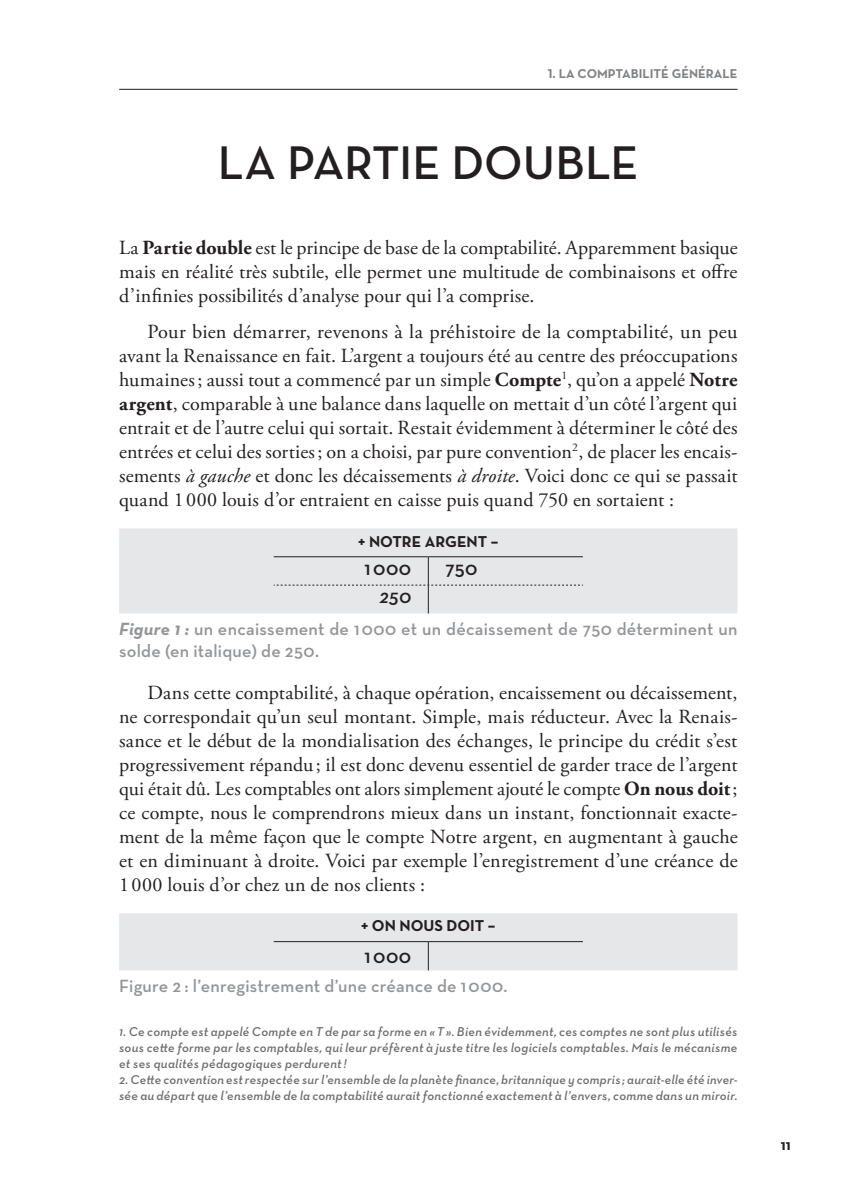
<style>
.page{position:relative;width:851px;height:1191px;background:#fff}
.page>*{position:absolute;margin:0;border:0;box-sizing:border-box;transform-origin:0 0}
.t1{font:600 48px "Neutraface Text";color:#231f20}
.t2{font:20px/24px "Adobe Garamond Pro";letter-spacing:.005em;color:#231f20;text-align:justify}
.t3{font:600 20px "Neutraface Text";color:#231f20}
.t4{font:italic 600 20px "Neutraface Text";color:#231f20}
.t5{font:600 18px/22px "Neutraface Text";letter-spacing:.01em;color:#939598}
.t6{font:700 16px "Neutraface Text";color:#231f20}
.t7{font:700 15px "Neutraface Text";color:#231f20}
.t8{font:italic 600 13px/16px "Neutraface Text";letter-spacing:.02em;color:#6c6d70;text-align:justify}
.t9{font:700 13px "Neutraface Text";color:#808285}
.s1{font-weight:700}
.s2{font-style:italic}
.s3{font-weight:700;font-style:italic}
</style>
<div class="page">
<div style="left:119px;top:528px;width:618px;height:85px;background:#e6e7e9"></div>
<hr style="left:274px;top:556px;width:154px;height:1px;background:#231f20">
<hr style="left:428px;top:556px;width:155px;height:1px;background:#231f20">
<div style="left:274px;top:557px;width:309px;height:56px;background:#e6e7e9"></div>
<div style="left:119px;top:913px;width:618px;height:57px;background:#e6e7e9"></div>
<hr style="left:119px;top:89px;width:618px;height:1px;background:#231f20">
<p class="t9" style="left:548px;top:65px;width:39px">1. LA COMPTABILITÉ</p>
<p class="t9" style="left:671px;top:65px;width:10px">GÉNÉRALE</p>
<h1 class="t1" style="left:218px;top:133px;width:422px">LA PARTIE DOUBLE</h1>
<p class="t2" style="left:119px;top:237px;width:619px">La <span class="s1">Partie double</span> est le principe de base de la comptabilité. Apparemment basique mais en réalité très subtile, elle permet une multitude de combinaisons et offre d’infinies possibilités d’analyse pour qui l’a comprise.</p>
<p class="t2" style="left:119px;top:320px;width:619px;text-indent:28px">Pour bien démarrer, revenons à la préhistoire de la comptabilité, un peu avant la Renaissance en fait. L’argent a toujours été au centre des préoccupations humaines; aussi tout a commencé par un simple <span class="s1">Compte</span><sup>1</sup>, qu’on a appelé <span class="s1">Notre argent</span>, comparable à une balance dans laquelle on mettait d’un côté l’argent qui entrait et de l’autre celui qui sortait. Restait évidemment à déterminer le côté des entrées et celui des sorties; on a choisi, par pure convention<sup>2</sup>, de placer les encais&shy;sements <span class="s2">à gauche</span> et donc les décaissements <span class="s2">à droite</span>. Voici donc ce qui se passait quand 1 000 louis d’or entraient en caisse puis quand 750 en sortaient :</p>
<p class="t6" style="left:358px;top:531px;width:142px">+ NOTRE ARGENT –</p>
<p class="t3" style="left:364px;top:556px;width:48px">1000</p>
<p class="t3" style="left:445px;top:556px;width:34px">750</p>
<p class="t4" style="left:379px;top:584px;width:33px">250</p>
<p class="t5" style="left:119px;top:618px;width:619px"><span class="s3">Figure 1 :</span> un encaissement de 1000 et un décaissement de 750 déterminent un solde (en italique) de 250.</p>
<p class="t2" style="left:119px;top:681px;width:620px;text-indent:28px">Dans cette comptabilité, à chaque opération, encaissement ou décaissement, ne correspondait qu’un seul montant. Simple, mais réducteur. Avec la Renais&shy;sance et le début de la mondialisation des échanges, le principe du crédit s’est progressivement répandu; il est donc devenu essentiel de garder trace de l’argent qui était dû. Les comptables ont alors simplement ajouté le compte <span class="s1">On nous doit</span>; ce compte, nous le comprendrons mieux dans un instant, fonctionnait exacte&shy;ment de la même façon que le compte Notre argent, en augmentant à gauche et en diminuant à droite. Voici par exemple l’enregistrement d’une créance de 1000 louis d’or chez un de nos clients :</p>
<p class="t6" style="left:361px;top:915px;width:136px">+ ON NOUS DOIT –</p>
<p class="t3" style="left:364px;top:943px;width:48px">1000</p>
<p class="t5" style="left:119px;top:975px;width:390px">Figure 2 : l’enregistrement d’une créance de 1000.</p>
<p class="t8" style="left:119px;top:1023px;width:619px">1. Ce compte est appelé Compte en T de par sa forme en «T». Bien évidemment, ces comptes ne sont plus utilisés sous cette forme par les comptables, qui leur préfèrent à juste titre les logiciels comptables. Mais le mécanisme et ses qualités pédagogiques perdurent!</p>
<p class="t8" style="left:119px;top:1071px;width:619px">2. Cette convention est respectée sur l’ensemble de la planète finance, britannique y compris; aurait-elle été inver&shy;sée au départ que l’ensemble de la comptabilité aurait fonctionné exactement à l’envers, comme dans un miroir.</p>
<p class="t7" style="left:780px;top:1135px;width:11px">11</p>
</div>
